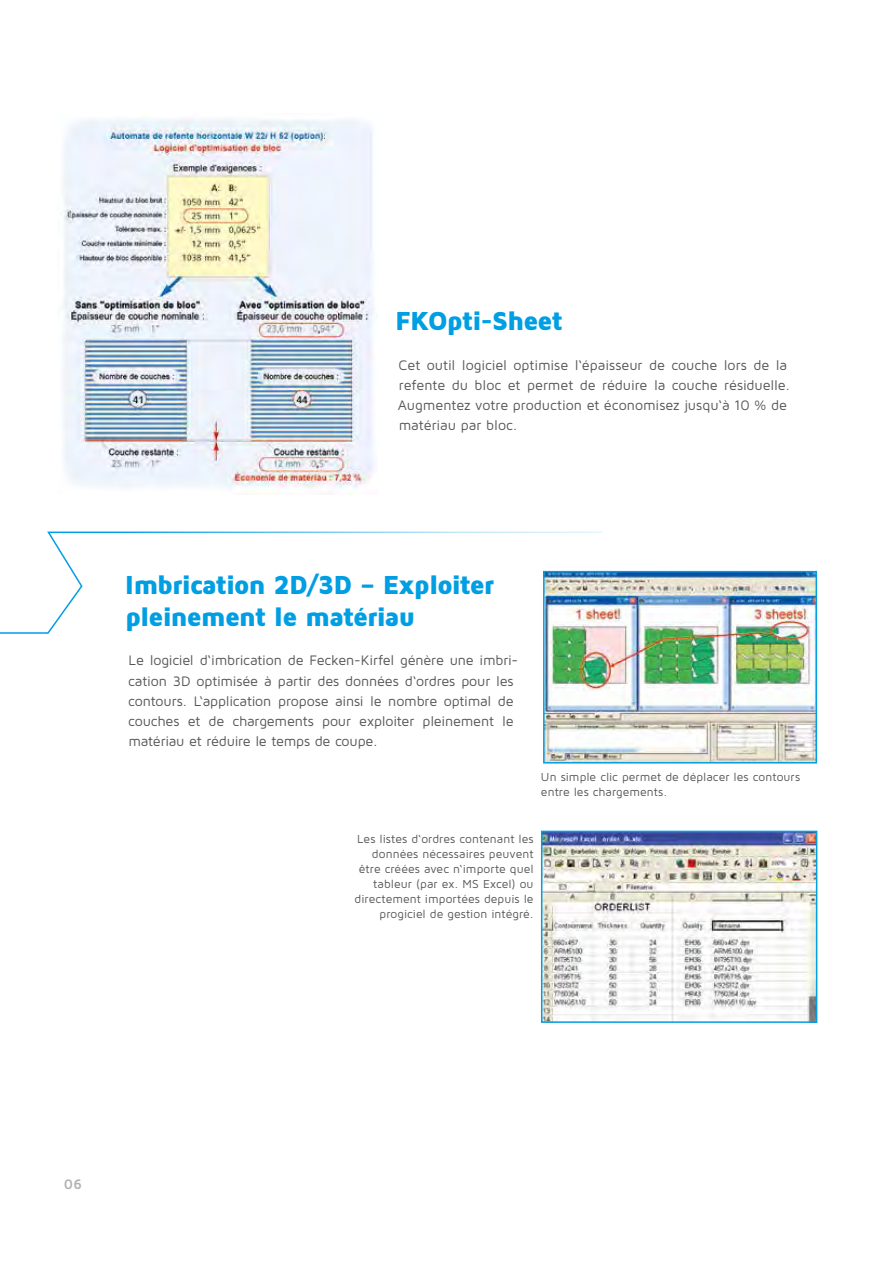
<style>
.page{position:relative;width:893px;height:1263px;background:#fff}
.page>*{position:absolute;margin:0;border:0;box-sizing:border-box;transform-origin:0 0}
.t1{font:900 27px/32.4px "Maven Pro";letter-spacing:-.045em;color:#009ee3}
.t2{font:14.25px/20.2px "Maven Pro";letter-spacing:-.01em;color:#565656}
.t3{font:700 14.25px "Maven Pro";color:#b1b2b3}
.t4{font:12px/15px "Maven Pro";letter-spacing:.005em;color:#565656;text-align:right}
</style>
<div class="page">
<svg style="left:0;top:531px;width:604px;height:103px"></svg>
<img style="left:544px;top:834px;width:270px;height:186px">
<div style="left:541px;top:831px;width:276px;height:192px;border:2px solid #009ee3"></div>
<img style="left:546px;top:574px;width:268px;height:186px">
<div style="left:543px;top:571px;width:274px;height:192px;border:2px solid #009ee3"></div>
<img style="left:62px;top:118px;width:316px;height:377px">
<h1 class="t1" style="left:395px;top:304px;width:169px">FKOpti-Sheet</h1>
<p class="t2" style="left:398px;top:354px;width:394px">Cet outil logiciel optimise l‘épaisseur de couche lors de la refente du bloc et permet de réduire la couche résiduelle.<br>Augmentez votre production et économisez jusqu‘à 10 % de matériau par bloc.</p>
<h1 class="t1" style="left:125px;top:567px;width:371px">Imbrication 2D/3D – Exploiter pleinement le matériau</h1>
<p class="t2" style="left:128px;top:650px;width:391px">Le logiciel d‘imbrication de Fecken-Kirfel génère une imbri&shy;cation 3D optimisée à partir des données d‘ordres pour les contours. L‘application propose ainsi le nombre optimal de couches et de chargements pour exploiter pleinement le matériau et réduire le temps de coupe.</p>
<p class="t4" style="left:541px;top:769px;width:261px;text-align:left">Un simple clic permet de déplacer les contours entre les chargements.</p>
<p class="t4" style="left:355px;top:831px;width:181px">Les listes d‘ordres contenant les données nécessaires peuvent être créées avec n‘importe quel tableur (par ex. MS Excel) ou directement importées depuis le progiciel de gestion intégré.</p>
<p class="t3" style="left:64px;top:1175px;width:20px">06</p>
</div>
